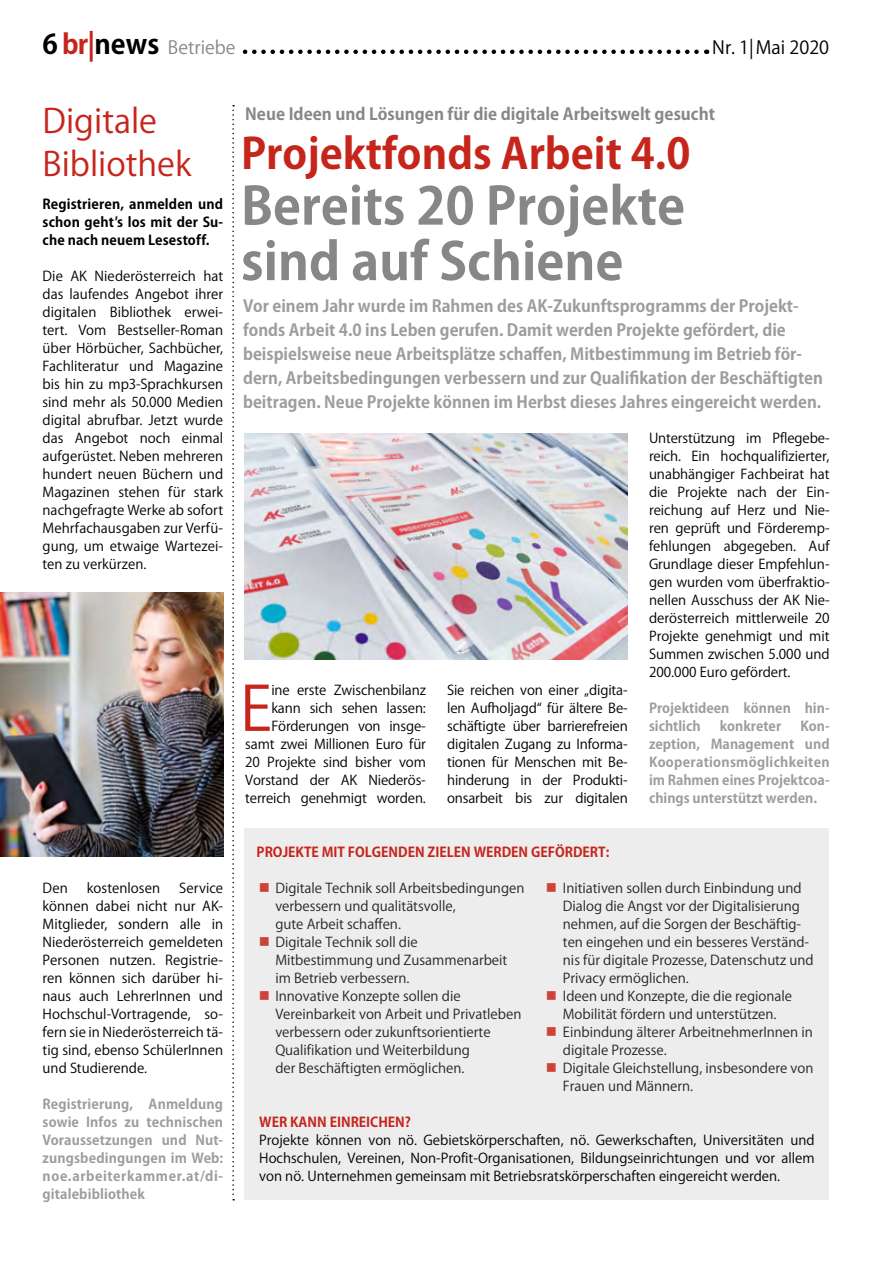
<style>
.page{position:relative;width:893px;height:1263px;background:#fff}
.page>*{position:absolute;margin:0;border:0;box-sizing:border-box;transform-origin:0 0}
.t1{font:60.75px "Koz Go Pro";color:#c6251b}
.t2{font:700 51px/55.5px "Koz Go Pro";color:#878787}
.t3{font:700 42px "Koz Go Pro";color:#c6251b}
.t4{font:33px/43.5px "Koz Go Pro";color:#c6251b}
.t5{font:18px "Koz Go Pro";color:#878787}
.t6{font:18px "Koz Go Pro";color:#000}
.t7{font:700 16.5px/24px "Koz Go Pro";color:#9d9d9c}
.t8{font:700 16.5px "Koz Go Pro";color:#878787}
.t9{font:13.5px/18px "Koz Go Pro";color:#000;text-align:justify}
.t10{font:700 13.5px/18px "Koz Go Pro";color:#9d9d9c;text-align:justify}
.t11{font:700 13.5px/18px "Koz Go Pro";letter-spacing:.01em;color:#000;text-align:justify}
.t12{font:700 13.5px "Koz Go Pro";color:#c6251b}
.s1{font-weight:700;font-size:27px;color:#000}
.s2{font-weight:700;font-size:27px;color:#c6251b}
</style>
<div class="page">
<svg style="left:242px;top:50px;width:465px;height:4px"></svg>
<div style="left:244px;top:828px;width:584px;height:371px;background:#ededed"></div>
<img style="left:244px;top:434px;width:383px;height:225px">
<svg style="left:232px;top:105px;width:2px;height:1095px"></svg>
<img style="left:0;top:592px;width:223px;height:264px">
<h3 class="t5" style="left:43px;top:36px;width:195px"><span class="s1">6</span> <span class="s2">br|</span><span class="s1">news</span> Betriebe</h3>
<h3 class="t6" style="left:712px;top:36px;width:118px">Nr. 1|Mai 2020</h3>
<h3 class="t4" style="left:43px;top:100px;width:150px">Digitale<br>Bibliothek</h3>
<p class="t11" style="left:43px;top:196px;width:182px">Registrieren, anmelden und schon geht's los mit der Su&shy;che nach neuem Lesestoff.</p>
<p class="t9" style="left:43px;top:267px;width:182px">Die AK Niederösterreich hat das laufendes Angebot ihrer digitalen Bibliothek erwei&shy;tert. Vom Bestseller-Roman über Hörbücher, Sachbücher, Fachliteratur und Magazine bis hin zu mp3-Sprachkursen sind mehr als 50.000 Medien digital abrufbar. Jetzt wurde das Angebot noch einmal aufgerüstet. Neben mehreren hundert neuen Büchern und Magazinen stehen für stark nachgefragte Werke ab sofort Mehrfachausgaben zur Verfü&shy;gung, um etwaige Wartezei&shy;ten zu verkürzen.</p>
<p class="t9" style="left:43px;top:879px;width:27px">Den</p>
<p class="t9" style="left:87px;top:879px;width:75px">kostenlosen</p>
<p class="t9" style="left:43px;top:879px;width:182px;text-indent:137px">Service können dabei nicht nur AK-Mitglieder, sondern alle in Niederösterreich gemeldeten Personen nutzen. Registrie&shy;ren können sich darüber hi&shy;naus auch LehrerInnen und Hochschul-Vortragende, so&shy;fern sie in Niederösterreich tä&shy;tig sind, ebenso SchülerInnen und Studierende.</p>
<p class="t10" style="left:43px;top:1096px;width:182px">Registrierung, Anmeldung sowie Infos zu technischen Voraussetzungen und Nut&shy;zungsbedingungen im Web: noe.arbeiterkammer.at/di&shy;gitalebibliothek</p>
<p class="t8" style="left:245px;top:103px;width:471px">Neue Ideen und Lösungen für die digitale Arbeitswelt gesucht</p>
<h3 class="t3" style="left:241px;top:127px;width:451px">Projektfonds Arbeit 4.0</h3>
<h2 class="t2" style="left:241px;top:181px;width:446px">Bereits 20 Projekte sind auf Schiene</h2>
<p class="t7" style="left:243px;top:295px;width:581px">Vor einem Jahr wurde im Rahmen des AK-Zukunftsprogramms der Projekt&shy;fonds Arbeit 4.0 ins Leben gerufen. Damit werden Projekte gefördert, die beispielsweise neue Arbeitsplätze schaffen, Mitbestimmung im Betrieb för&shy;dern, Arbeitsbedingungen verbessern und zur Qualifikation der Beschäftigten beitragen. Neue Projekte können im Herbst dieses Jahres eingereicht werden.</p>
<p class="t9" style="left:245px;top:681px;width:182px;text-align:right">ine erste Zwischenbilanz kann sich sehen lassen:<br>Förderungen von insge&shy;samt zwei Millionen Euro für<br>20 Projekte sind bisher vom<br>Vorstand der AK Niederös&shy;terreich genehmigt worden.</p>
<p class="t9" style="left:447px;top:681px;width:182px">Sie reichen von einer „digita&shy;len Aufholjagd“ für ältere Be&shy;schäftigte über barrierefreien digitalen Zugang zu Informa&shy;tionen für Menschen mit Be&shy;hinderung in der Produkti&shy;onsarbeit bis zur digitalen</p>
<h1 class="t1" style="left:240px;top:669px;width:33px">E</h1>
<p class="t12" style="left:257px;top:843px;width:354px">PROJEKTE MIT FOLGENDEN ZIELEN WERDEN GEFÖRDERT:</p>
<p class="t9" style="left:649px;top:429px;width:182px">Unterstützung im Pflegebe&shy;reich. Ein hochqualifizierter, unabhängiger Fachbeirat hat die Projekte nach der Ein&shy;reichung auf Herz und Nie&shy;ren geprüft und Förderemp&shy;fehlungen abgegeben. Auf Grundlage dieser Empfehlun&shy;gen wurden vom überfraktio&shy;nellen Ausschuss der AK Nie&shy;derösterreich mittlerweile 20<br>Projekte genehmigt und mit Summen zwischen 5.000 und 200.000 Euro gefördert.</p>
<p class="t10" style="left:649px;top:700px;width:182px">Projektideen können hin&shy;sichtlich</p>
<p class="t10" style="left:720px;top:718px;width:63px">konkreter</p>
<p class="t10" style="left:649px;top:718px;width:182px;text-indent:151px">Kon&shy;zeption, Management und Kooperationsmöglichkeiten im Rahmen eines Projektcoa&shy;chings unterstützt werden.</p>
<p class="t9" style="left:275px;top:879px;width:251px;text-align:left">Digitale Technik soll Arbeitsbedingungen verbessern und qualitätsvolle,<br>gute Arbeit schaffen.<br>Digitale Technik soll die<br>Mitbestimmung und Zusammenarbeit im Betrieb verbessern.<br>Innovative Konzepte sollen die Vereinbarkeit von Arbeit und Privatleben verbessern oder zukunftsorientierte Qualifikation und Weiterbildung<br>der Beschäftigten ermöglichen.</p>
<p class="t9" style="left:563px;top:879px;width:252px;text-align:left">Initiativen sollen durch Einbindung und Dialog die Angst vor der Digitalisierung nehmen, auf die Sorgen der Beschäftig&shy;ten eingehen und ein besseres Verständ&shy;nis für digitale Prozesse, Datenschutz und Privacy ermöglichen.<br>Ideen und Konzepte, die die regionale Mobilität fördern und unterstützen.<br>Einbindung älterer ArbeitnehmerInnen in digitale Prozesse.<br>Digitale Gleichstellung, insbesondere von Frauen und Männern.</p>
<p class="t12" style="left:259px;top:1113px;width:153px">WER KANN EINREICHEN?</p>
<p class="t9" style="left:259px;top:1131px;width:557px">Projekte können von nö. Gebietskörperschaften, nö. Gewerkschaften, Universitäten und Hochschulen, Vereinen, Non-Profit-Organisationen, Bildungseinrichtungen und vor allem von nö. Unternehmen gemeinsam mit Betriebsratskörperschaften eingereicht werden.</p>
</div>
